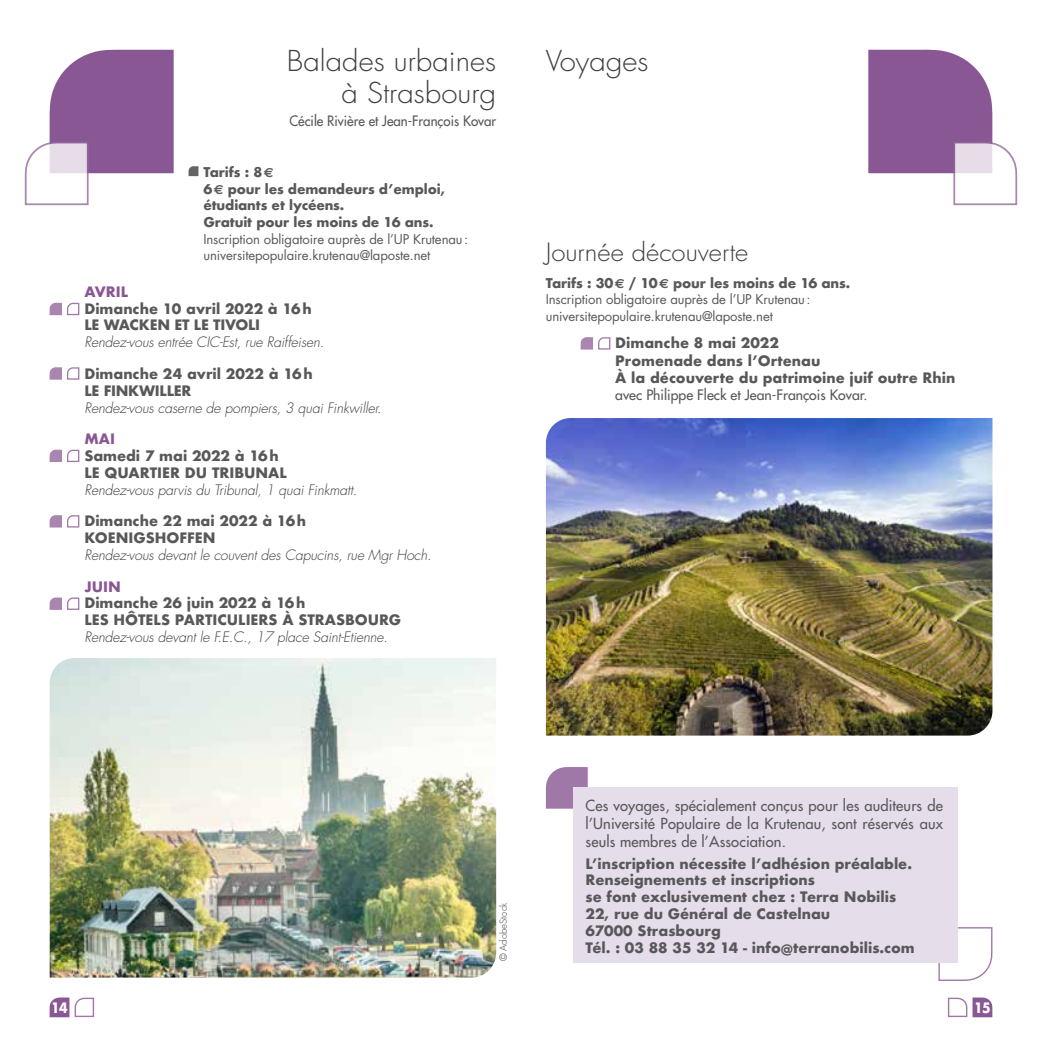
<style>
.page{position:relative;width:1042px;height:1042px;background:#fff}
.page>*{position:absolute;margin:0;border:0;box-sizing:border-box;transform-origin:0 0}
.t1{font:300 28px/31.5px "Futura";color:#3e3d40;text-align:right;scale:1.05 1}
.t2{font:300 24.5px "Futura";color:#3e3d40;scale:1.05 1}
.t3{font:14.88px/17.8px "Futura";letter-spacing:.01em;color:#58585a;text-align:justify}
.t4{font:700 14px/16.8px "Futura";color:#58585a}
.t5{font:italic 300 14px "Futura";letter-spacing:-.01em;color:#3e3d40}
.t6{font:14px "Futura";color:#58585a}
.t7{font:14px "Futura";color:#58585a;scale:.95 1}
.t8{font:700 14px "Futura";color:#895793}
.t9{font:700 14px "Futura";color:#fff;scale:.9 1}
.t10{font:13.12px/16.6px "Futura";letter-spacing:-.01em;color:#58585a}
.t11{font:700 13.12px/16.6px "Futura";letter-spacing:-.01em;color:#58585a}
.t12{font:300 9.45px "Futura";color:#3e3d40}
.s1{font-family:"Euro Sans"}
.s2{font-weight:700}
.s3{font-family:"Euro Sans";font-weight:700}
</style>
<div class="page">
<svg style="left:947px;top:997px;width:45px;height:21px"></svg>
<svg style="left:50px;top:997px;width:45px;height:21px"></svg>
<img style="left:50px;top:658px;width:446px;height:319px">
<svg style="left:24px;top:50px;width:150px;height:156px"></svg>
<svg style="left:189px;top:166px;width:9px;height:10px"></svg>
<svg style="left:50px;top:302px;width:30px;height:14px"></svg>
<svg style="left:50px;top:367px;width:30px;height:13px"></svg>
<svg style="left:50px;top:449px;width:30px;height:13px"></svg>
<svg style="left:50px;top:515px;width:30px;height:13px"></svg>
<svg style="left:50px;top:597px;width:30px;height:13px"></svg>
<svg style="left:581px;top:337px;width:30px;height:13px"></svg>
<svg style="left:938px;top:926px;width:55px;height:55px"></svg>
<svg style="left:546px;top:767px;width:42px;height:41px"></svg>
<div style="left:573px;top:788px;width:384px;height:175px;background:#e6ddea"></div>
<img style="left:546px;top:418px;width:446px;height:317px">
<svg style="left:868px;top:49px;width:150px;height:157px"></svg>
<h1 class="t1" style="left:287px;top:46px;width:201px">Balades urbaines à Strasbourg</h1>
<p class="t7" style="left:289px;top:112px;width:219px">Cécile Rivière et Jean-François Kovar</p>
<p class="t11" style="left:203px;top:164px;width:243px">Tarifs : 8<span class="s1">E<br></span>6<span class="s1">E</span> pour les demandeurs d’emploi, étudiants et lycéens.<br>Gratuit pour les moins de 16 ans.</p>
<p class="t10" style="left:203px;top:231px;width:266px">Inscription obligatoire auprès de l’UP Krutenau: universitepopulaire.krutenau@laposte.net</p>
<p class="t8" style="left:84px;top:281px;width:45px">AVRIL</p>
<p class="t4" style="left:84px;top:300px;width:229px">Dimanche 10 avril 2022 à 16h<br>LE WACKEN ET LE TIVOLI</p>
<p class="t5" style="left:84px;top:334px;width:241px">Rendez-vous entrée CIC-Est, rue Raiffeisen.</p>
<p class="t4" style="left:84px;top:365px;width:230px">Dimanche 24 avril 2022 à 16h<br>LE FINKWILLER</p>
<p class="t5" style="left:84px;top:399px;width:299px">Rendez-vous caserne de pompiers, 3 quai Finkwiller.</p>
<p class="t8" style="left:84px;top:429px;width:32px">MAI</p>
<p class="t4" style="left:84px;top:447px;width:204px">Samedi 7 mai 2022 à 16h<br>LE QUARTIER DU TRIBUNAL</p>
<p class="t5" style="left:84px;top:481px;width:274px">Rendez-vous parvis du Tribunal, 1 quai Finkmatt.</p>
<p class="t4" style="left:84px;top:513px;width:223px">Dimanche 22 mai 2022 à 16h<br>KOENIGSHOFFEN</p>
<p class="t5" style="left:84px;top:546px;width:349px">Rendez-vous devant le couvent des Capucins, rue Mgr Hoch.</p>
<p class="t8" style="left:84px;top:576px;width:38px">JUIN</p>
<p class="t4" style="left:84px;top:595px;width:318px">Dimanche 26 juin 2022 à 16h<br>LES HÔTELS PARTICULIERS À STRASBOURG</p>
<p class="t5" style="left:84px;top:628px;width:305px">Rendez-vous devant le F.E.C., 17 place Saint-Etienne.</p>
<h1 class="t1" style="left:546px;top:46px;width:99px">Voyages</h1>
<h2 class="t2" style="left:546px;top:237px;width:194px">Journée découverte</h2>
<p class="t10" style="left:546px;top:275px;width:306px"><span class="s2">Tarifs : 30</span><span class="s3">E</span> <span class="s2">/ 10</span><span class="s3">E</span> <span class="s2">pour les moins de 16 ans.<br></span>Inscription obligatoire auprès de l’UP Krutenau: universitepopulaire.krutenau@laposte.net</p>
<p class="t4" style="left:615px;top:334px;width:341px;line-height:17.5px">Dimanche 8 mai 2022<br>Promenade dans l’Ortenau<br>À la découverte du patrimoine juif outre Rhin</p>
<p class="t6" style="left:615px;top:386px;width:254px">avec Philippe Fleck et Jean-François Kovar.</p>
<p class="t12" style="left:497px;top:961px;width:60px;rotate:-90deg">© AdobeStock</p>
<p class="t3" style="left:585px;top:797px;width:359px">Ces voyages, spécialement conçus pour les auditeurs de l’Université Populaire de la Krutenau, sont réservés aux seuls membres de l’Association.</p>
<p class="t4" style="left:585px;top:855px;width:331px">L’inscription nécessite l’adhésion préalable.<br>Renseignements et inscriptions<br>se font exclusivement chez : Terra Nobilis 22, rue du Général de Castelnau<br>67000 Strasbourg<br>Tél. : 03 88 35 32 14 - info@terranobilis.com</p>
<p class="t9" style="left:51px;top:998px;width:20px">14</p>
<p class="t9" style="left:974px;top:998px;width:20px">15</p>
</div>
